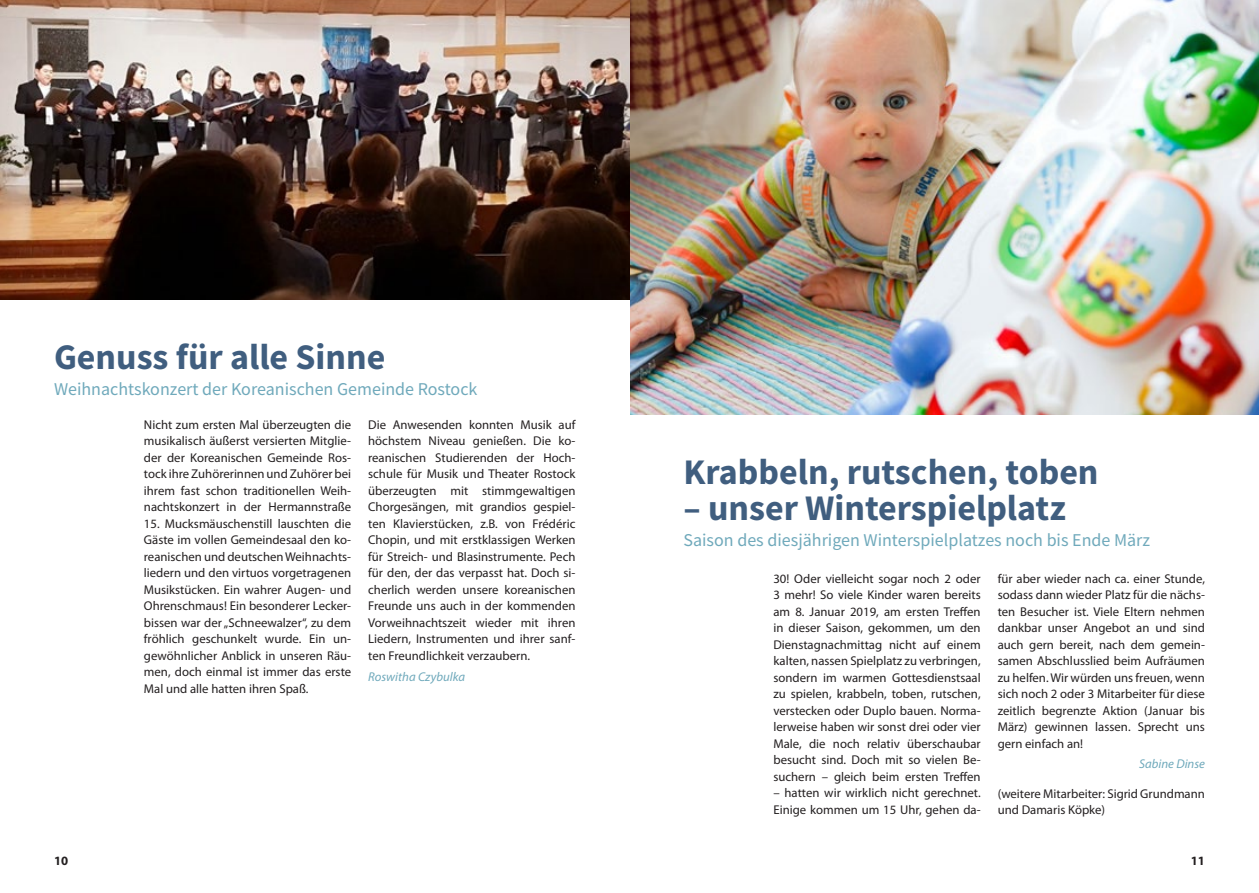
<style>
.page{position:relative;width:1259px;height:893px;background:#fff}
.page>*{position:absolute;margin:0;border:0;box-sizing:border-box;transform-origin:0 0}
.t1{font:700 36px "Source Sans Pro";color:#405e7f}
.t2{font:18px "Source Sans Pro";color:#6fa9bb}
.t3{font:12.75px/16.5px "Myriad Pro";color:#231f20;text-align:justify}
.t4{font:italic 12.75px "Myriad Pro";color:#6fa9bb}
.t5{font:700 12.75px "Myriad Pro";color:#231f20}
</style>
<div class="page">
<img style="left:0;top:0;width:629px;height:300px">
<img style="left:630px;top:0;width:629px;height:415px">
<h1 class="t1" style="left:54px;top:333px;width:333px">Genuss für alle Sinne</h1>
<h2 class="t2" style="left:54px;top:377px;width:425px">Weihnachtskonzert der Koreanischen Gemeinde Rostock</h2>
<p class="t3" style="left:144px;top:416px;width:209px">Nicht zum ersten Mal überzeugten die musikalisch äußerst versierten Mitglie&shy;der der Koreanischen Gemeinde Ros&shy;tock ihre Zuhörerinnen und Zuhörer bei ihrem fast schon traditionellen Weih&shy;nachtskonzert in der Hermannstraße</p>
<p class="t3" style="left:144px;top:515px;width:209px">15. Mucksmäuschenstill lauschten die Gäste im vollen Gemeindesaal den ko&shy;reanischen und deutschen Weihnachts&shy;liedern und den virtuos vorgetragenen Musikstücken. Ein wahrer Augen- und Ohrenschmaus! Ein besonderer Lecker&shy;bissen war der „Schneewalzer“, zu dem fröhlich geschunkelt wurde. Ein un&shy;gewöhnlicher Anblick in unseren Räu&shy;men, doch einmal ist immer das erste Mal und alle hatten ihren Spaß.</p>
<p class="t3" style="left:368px;top:416px;width:209px">Die Anwesenden konnten Musik auf höchstem Niveau genießen. Die ko&shy;reanischen Studierenden der Hoch&shy;schule für Musik und Theater Rostock überzeugten mit stimmgewaltigen Chorgesängen, mit grandios gespiel&shy;ten Klavierstücken, z.B. von Frédéric Chopin, und mit erstklassigen Werken für Streich- und Blasinstrumente. Pech für den, der das verpasst hat. Doch si&shy;cherlich werden unsere koreanischen Freunde uns auch in der kommenden Vorweihnachtszeit wieder mit ihren Liedern, Instrumenten und ihrer sanf&shy;ten Freundlichkeit verzaubern.</p>
<p class="t4" style="left:368px;top:668px;width:98px">Roswitha Czybulka</p>
<h1 class="t1" style="left:683px;top:448px;width:416px">Krabbeln, rutschen, toben</h1>
<h1 class="t1" style="left:683px;top:484px;width:384px">– unser Winterspielplatz</h1>
<h2 class="t2" style="left:683px;top:529px;width:468px">Saison des diesjährigen Winterspielplatzes noch bis Ende März</h2>
<p class="t3" style="left:773px;top:570px;width:209px">30! Oder vielleicht sogar noch 2 oder 3 mehr! So viele Kinder waren bereits am 8. Januar 2019, am ersten Treffen in dieser Saison, gekommen, um den Dienstagnachmittag nicht auf einem kalten, nassen Spielplatz zu verbringen, sondern im warmen Gottesdienstsaal zu spielen, krabbeln, toben, rutschen, verstecken oder Duplo bauen. Norma&shy;lerweise haben wir sonst drei oder vier Male, die noch relativ überschaubar besucht sind. Doch mit so vielen Be&shy;suchern – gleich beim ersten Treffen</p>
<p class="t3" style="left:773px;top:784px;width:209px">– hatten wir wirklich nicht gerechnet.<br>Einige kommen um 15 Uhr, gehen da-</p>
<p class="t3" style="left:997px;top:570px;width:209px">für aber wieder nach ca. einer Stunde, sodass dann wieder Platz für die nächs&shy;ten Besucher ist. Viele Eltern nehmen dankbar unser Angebot an und sind auch gern bereit, nach dem gemein&shy;samen Abschlusslied beim Aufräumen zu helfen. Wir würden uns freuen, wenn sich noch 2 oder 3 Mitarbeiter für diese zeitlich begrenzte Aktion (Januar bis März) gewinnen lassen. Sprecht uns gern einfach an!</p>
<p class="t4" style="left:1139px;top:756px;width:67px">Sabine Dinse</p>
<p class="t3" style="left:997px;top:785px;width:209px">(weitere Mitarbeiter: Sigrid Grundmann und Damaris Köpke)</p>
<p class="t5" style="left:54px;top:852px;width:16px">10</p>
<p class="t5" style="left:1190px;top:852px;width:16px">11</p>
</div>
